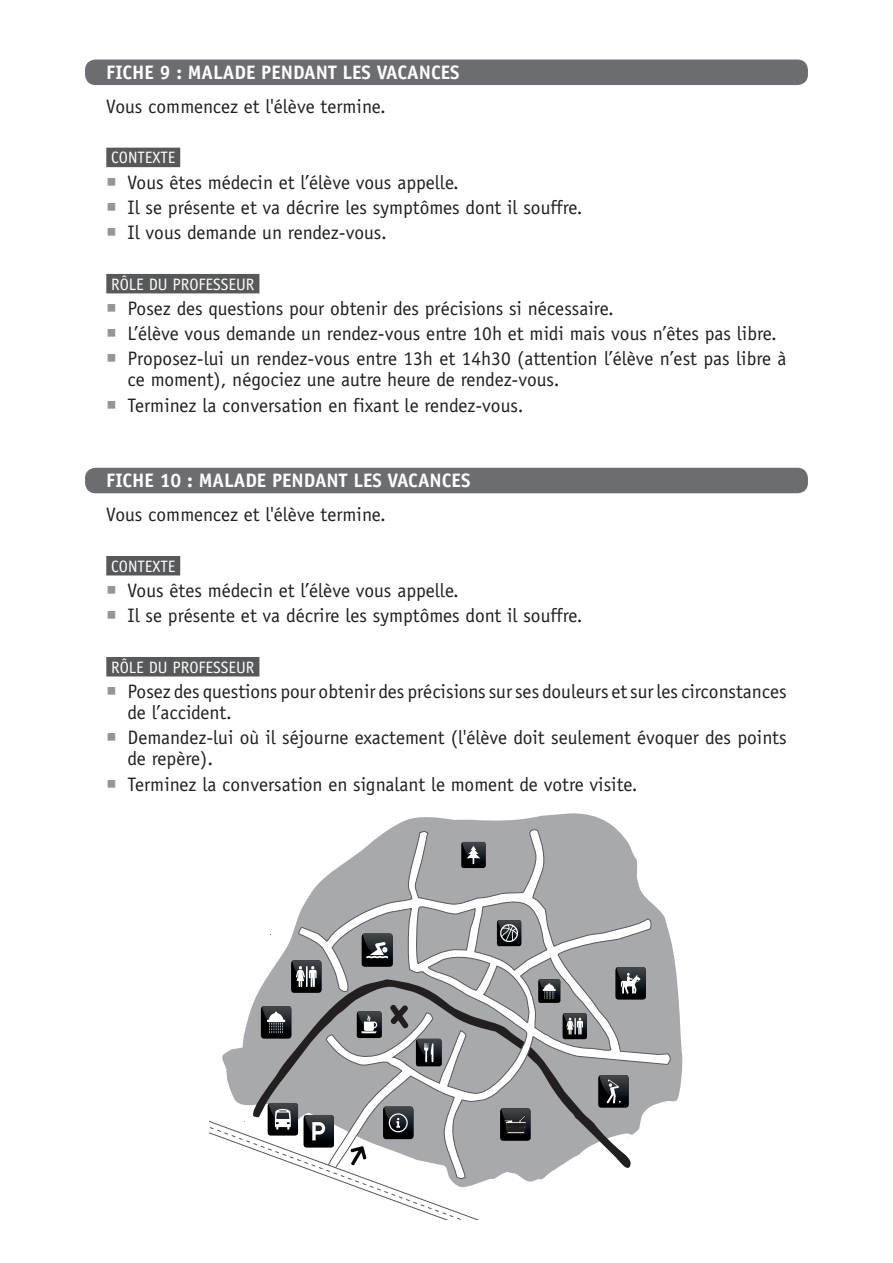
<style>
.page{position:relative;width:893px;height:1263px;background:#fff}
.page>*{position:absolute;margin:0;border:0;box-sizing:border-box;transform-origin:0 0}
.t1{font:19.5px/21px "Officina Sans";color:#231f20}
.t2{font:700 19.5px "Officina Sans";color:#fff}
.t3{font:16.5px "Officina Sans";color:#fff}
.s1{color:#939598}
</style>
<div class="page">
<div style="left:85px;top:60px;width:723px;height:25px;background:#6c6d70;border-radius:10px"></div>
<div style="left:85px;top:468px;width:723px;height:25px;background:#6c6d70;border-radius:10px"></div>
<div style="left:106px;top:148px;width:74px;height:19px;background:#57585a"></div>
<div style="left:106px;top:274px;width:153px;height:19px;background:#57585a"></div>
<div style="left:106px;top:556px;width:74px;height:19px;background:#57585a"></div>
<div style="left:106px;top:657px;width:153px;height:19px;background:#57585a"></div>
<svg style="left:222px;top:813px;width:461px;height:290px"></svg>
<svg style="left:250px;top:979px;width:48px;height:124px;background:#9d9ea1"></svg>
<svg style="left:298px;top:829px;width:373px;height:339px"></svg>
<svg style="left:416px;top:1039px;width:26px;height:27px"></svg>
<svg style="left:357px;top:1011px;width:25px;height:27px"></svg>
<svg style="left:291px;top:960px;width:30px;height:33px"></svg>
<hr style="left:306px;top:966px;width:2px;height:21px;background:#fff">
<svg style="left:598px;top:1075px;width:31px;height:33px"></svg>
<svg style="left:615px;top:967px;width:31px;height:32px"></svg>
<svg style="left:261px;top:1006px;width:30px;height:32px"></svg>
<svg style="left:563px;top:1013px;width:24px;height:26px"></svg>
<svg style="left:538px;top:979px;width:22px;height:24px"></svg>
<svg style="left:362px;top:933px;width:31px;height:34px"></svg>
<svg style="left:461px;top:842px;width:25px;height:26px"></svg>
<svg style="left:497px;top:920px;width:24px;height:26px"></svg>
<svg style="left:209px;top:1103px;width:378px;height:117px"></svg>
<svg style="left:390px;top:1005px;width:18px;height:23px"></svg>
<p class="t2" style="left:106px;top:60px;width:344px">FICHE 9 : MALADE PENDANT LES VACANCES</p>
<p class="t1" style="left:106px;top:96px;width:281px">Vous commencez et l'élève termine.</p>
<p class="t3" style="left:111px;top:148px;width:64px">contexte</p>
<p class="t1" style="left:106px;top:172px;width:354px"><span class="s1">○</span> Vous êtes médecin et l’élève vous appelle.</p>
<p class="t1" style="left:106px;top:197px;width:478px"><span class="s1">○</span> Il se présente et va décrire les symptômes dont il souffre.</p>
<p class="t1" style="left:106px;top:222px;width:282px"><span class="s1">○</span> Il vous demande un rendez-vous.</p>
<p class="t3" style="left:111px;top:274px;width:9px">rôle</p>
<p class="t3" style="left:149px;top:274px;width:66px">du professeur</p>
<p class="t1" style="left:106px;top:298px;width:509px"><span class="s1">○</span> Posez des questions pour obtenir des précisions si nécessaire.</p>
<p class="t1" style="left:106px;top:323px;width:672px"><span class="s1">○</span> L’élève vous demande un rendez-vous entre 10h et midi mais vous n’êtes pas libre.</p>
<p class="t1" style="left:128px;top:348px;width:661px;text-indent:-21px"><span class="s1">○</span> Proposez-lui un rendez-vous entre 13h et 14h30 (attention l’élève n’est pas libre à ce moment), négociez une autre heure de rendez-vous.</p>
<p class="t1" style="left:106px;top:395px;width:419px"><span class="s1">○</span> Terminez la conversation en fixant le rendez-vous.</p>
<p class="t2" style="left:106px;top:469px;width:355px">FICHE 10 : MALADE PENDANT LES VACANCES</p>
<p class="t1" style="left:106px;top:504px;width:281px">Vous commencez et l'élève termine.</p>
<p class="t3" style="left:111px;top:556px;width:64px">contexte</p>
<p class="t1" style="left:106px;top:580px;width:354px"><span class="s1">○</span> Vous êtes médecin et l’élève vous appelle.</p>
<p class="t1" style="left:106px;top:605px;width:478px"><span class="s1">○</span> Il se présente et va décrire les symptômes dont il souffre.</p>
<p class="t3" style="left:111px;top:657px;width:9px">rôle</p>
<p class="t3" style="left:149px;top:657px;width:66px">du professeur</p>
<p class="t1" style="left:128px;top:681px;width:661px;text-indent:-21px"><span class="s1">○</span> Posez des questions pour obtenir des précisions sur ses douleurs et sur les circonstances de l’accident.</p>
<p class="t1" style="left:128px;top:727px;width:661px;text-indent:-21px"><span class="s1">○</span> Demandez-lui où il séjourne exactement (l'élève doit seulement évoquer des points de repère).</p>
<p class="t1" style="left:106px;top:773px;width:533px"><span class="s1">○</span> Terminez la conversation en signalant le moment de votre visite.</p>
</div>
